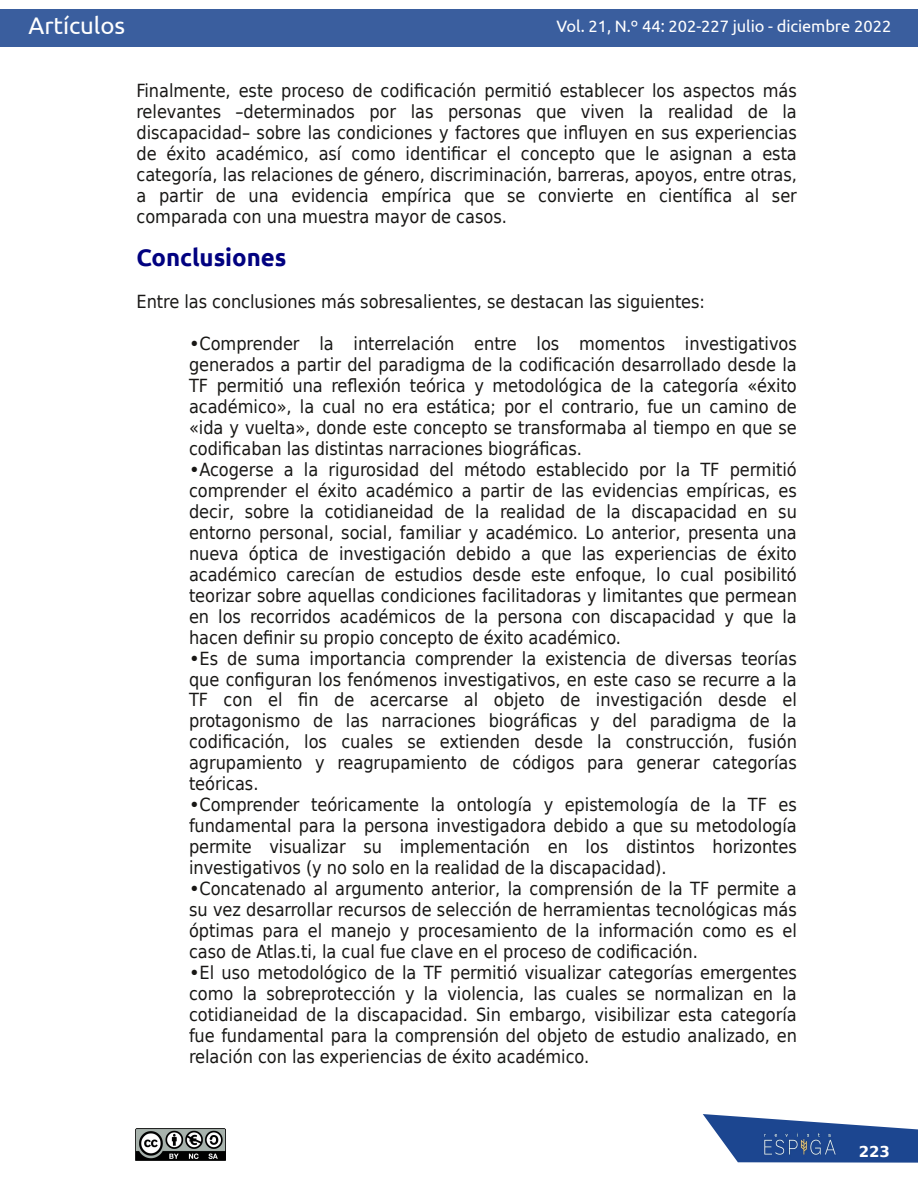
<style>
.page{position:relative;width:918px;height:1188px;background:#fff}
.page>*{position:absolute;margin:0;border:0;box-sizing:border-box;transform-origin:0 0}
.t1{font:700 24px "Ubuntu";color:#010180}
.t2{font:24px "Ubuntu";letter-spacing:-.005em;color:#fff}
.t3{font:18px/21px "DejaVu Sans Condensed";color:#181715;text-align:justify}
.t4{font:16.5px "Ubuntu";color:#fff}
.t5{font:700 15px "DejaVu Sans";color:#fff}
.s1{font-family:"DejaVu Sans"}
</style>
<div class="page">
<svg style="left:703px;top:1114px;width:215px;height:49px"></svg>
<img style="left:741px;top:1129px;width:118px;height:31px">
<div style="left:0;top:9px;width:918px;height:38px;background:#3a5e9e"></div>
<img style="left:135px;top:1129px;width:90px;height:31px">
<h1 class="t2" style="left:28px;top:12px;width:98px">Artículos</h1>
<p class="t4" style="left:557px;top:17px;width:336px">Vol. 21, N.º 44: 202-227 julio - diciembre 2022</p>
<p class="t3" style="left:136px;top:80px;width:662px">Finalmente, este proceso de codificación permitió establecer los aspectos más relevantes –determinados por las personas que viven la realidad de la discapacidad– sobre las condiciones y factores que influyen en sus experiencias de éxito académico, así como identificar el concepto que le asignan a esta categoría, las relaciones de género, discriminación, barreras, apoyos, entre otras, a partir de una evidencia empírica que se convierte en científica al ser comparada con una muestra mayor de casos.</p>
<h1 class="t1" style="left:136px;top:244px;width:151px">Conclusiones</h1>
<p class="t3" style="left:136px;top:292px;width:570px">Entre las conclusiones más sobresalientes, se destacan las siguientes:</p>
<p class="t3" style="left:189px;top:334px;width:609px"><span class="s1">•</span>Comprender la interrelación entre los momentos investigativos generados a partir del paradigma de la codificación desarrollado desde la TF permitió una reflexión teórica y metodológica de la categoría «éxito académico», la cual no era estática; por el contrario, fue un camino de «ida y vuelta», donde este concepto se transformaba al tiempo en que se codificaban las distintas narraciones biográficas.</p>
<p class="t3" style="left:189px;top:459px;width:609px"><span class="s1">•</span>Acogerse a la rigurosidad del método establecido por la TF permitió comprender el éxito académico a partir de las evidencias empíricas, es decir, sobre la cotidianeidad de la realidad de la discapacidad en su entorno personal, social, familiar y académico. Lo anterior, presenta una nueva óptica de investigación debido a que las experiencias de éxito académico carecían de estudios desde este enfoque, lo cual posibilitó teorizar sobre aquellas condiciones facilitadoras y limitantes que permean en los recorridos académicos de la persona con discapacidad y que la hacen definir su propio concepto de éxito académico.</p>
<p class="t3" style="left:189px;top:648px;width:609px"><span class="s1">•</span>Es de suma importancia comprender la existencia de diversas teorías que configuran los fenómenos investigativos, en este caso se recurre a la TF con el fin de acercarse al objeto de investigación desde el protagonismo de las narraciones biográficas y del paradigma de la codificación, los cuales se extienden desde la construcción, fusión agrupamiento y reagrupamiento de códigos para generar categorías teóricas.</p>
<p class="t3" style="left:189px;top:795px;width:609px"><span class="s1">•</span>Comprender teóricamente la ontología y epistemología de la TF es fundamental para la persona investigadora debido a que su metodología permite visualizar su implementación en los distintos horizontes investigativos (y no solo en la realidad de la discapacidad).</p>
<p class="t3" style="left:189px;top:878px;width:609px"><span class="s1">•</span>Concatenado al argumento anterior, la comprensión de la TF permite a su vez desarrollar recursos de selección de herramientas tecnológicas más óptimas para el manejo y procesamiento de la información como es el caso de Atlas.ti, la cual fue clave en el proceso de codificación.</p>
<p class="t3" style="left:189px;top:962px;width:609px"><span class="s1">•</span>El uso metodológico de la TF permitió visualizar categorías emergentes como la sobreprotección y la violencia, las cuales se normalizan en la cotidianeidad de la discapacidad. Sin embargo, visibilizar esta categoría fue fundamental para la comprensión del objeto de estudio analizado, en relación con las experiencias de éxito académico.</p>
<p class="t5" style="left:859px;top:1143px;width:33px">223</p>
</div>
